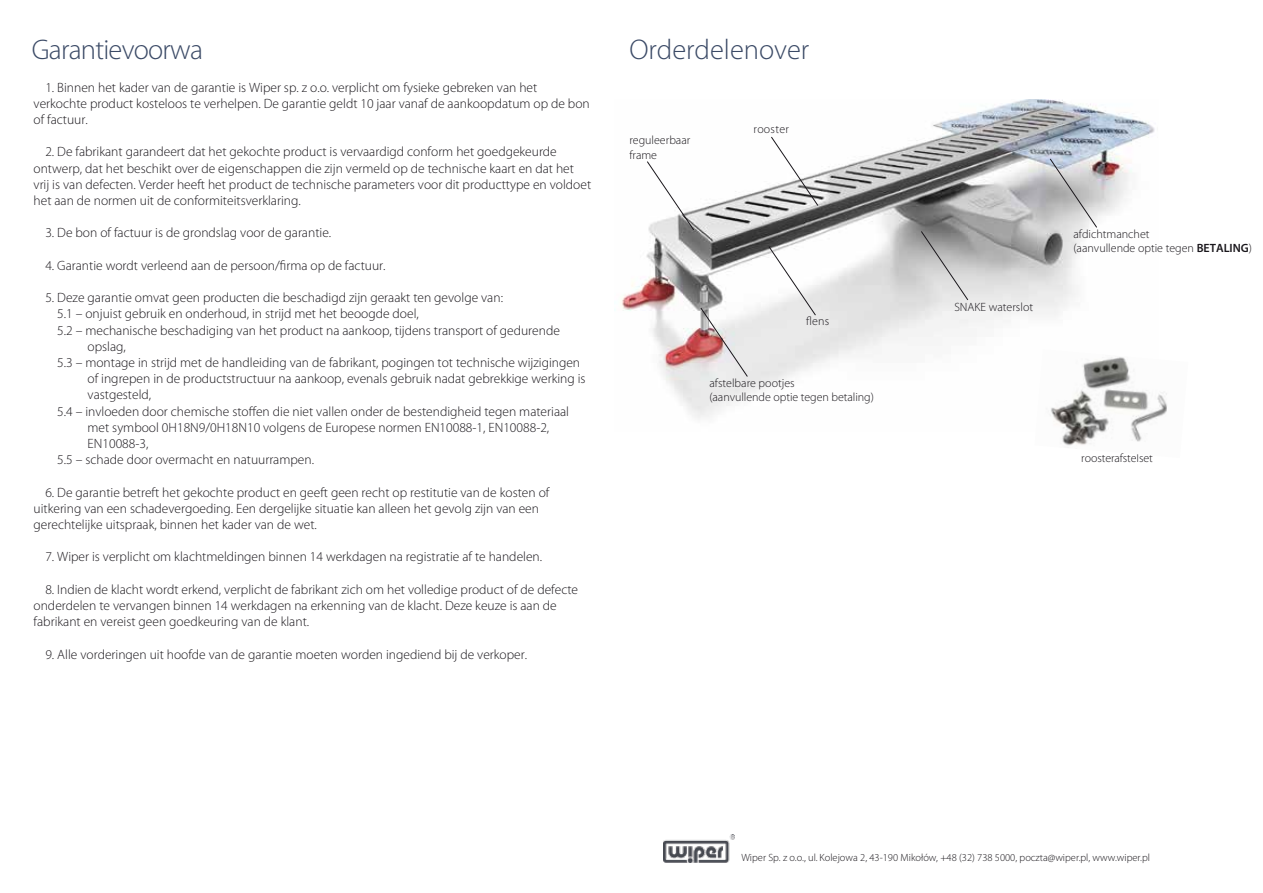
<style>
.page{position:relative;width:1263px;height:893px;background:#fff}
.page>*{position:absolute;margin:0;border:0;box-sizing:border-box;transform-origin:0 0}
.t1{font:300 28.5px "Myriad Pro";letter-spacing:-.015em;color:#3b4a66}
.t2{font:300 13.5px/16.2px "Myriad Pro";color:#1a171c}
.t3{font:300 12px/14.4px "Myriad Pro";color:#1a171c}
.t4{font:300 12px "Myriad Pro";letter-spacing:.02em;color:#1a171c}
.t5{font:300 10.5px "Myriad Pro";color:#1a171c}
.s1{font-weight:600}
</style>
<div class="page">
<img style="left:614px;top:100px;width:541px;height:319px">
<img style="left:663px;top:835px;width:71px;height:27px">
<svg style="left:771px;top:137px;width:47px;height:69px"></svg>
<svg style="left:768px;top:246px;width:48px;height:70px"></svg>
<svg style="left:700px;top:307px;width:48px;height:70px"></svg>
<svg style="left:1050px;top:158px;width:47px;height:70px;background:#c5c6c7"></svg>
<svg style="left:921px;top:231px;width:47px;height:69px;background:#bcbcbc"></svg>
<svg style="left:647px;top:161px;width:47px;height:70px"></svg>
<img style="left:1034px;top:349px;width:133px;height:97px">
<h1 class="t1" style="left:32px;top:38px;width:173px">Garantievoorwa</h1>
<h1 class="t1" style="left:629px;top:38px;width:182px">Orderdelenover</h1>
<p class="t2" style="left:34px;top:80px;width:558px;text-indent:12px">1. Binnen het kader van de garantie is Wiper sp. z o.o. verplicht om fysieke gebreken van het verkochte product kosteloos te verhelpen. De garantie geldt 10 jaar vanaf de aankoopdatum op de bon of factuur.</p>
<p class="t2" style="left:34px;top:145px;width:559px;text-indent:12px">2. De fabrikant garandeert dat het gekochte product is vervaardigd conform het goedgekeurde ontwerp, dat het beschikt over de eigenschappen die zijn vermeld op de technische kaart en dat het vrij is van defecten. Verder heeft het product de technische parameters voor dit producttype en voldoet het aan de normen uit de conformiteitsverklaring.</p>
<p class="t2" style="left:45px;top:226px;width:287px">3. De bon of factuur is de grondslag voor de garantie.</p>
<p class="t2" style="left:45px;top:258px;width:342px">4. Garantie wordt verleend aan de persoon/firma op de factuur.</p>
<p class="t2" style="left:45px;top:291px;width:459px">5. Deze garantie omvat geen producten die beschadigd zijn geraakt ten gevolge van:</p>
<p class="t2" style="left:57px;top:307px;width:363px">5.1 – onjuist gebruik en onderhoud, in strijd met het beoogde doel,</p>
<p class="t2" style="left:57px;top:323px;width:504px">5.2 – mechanische beschadiging van het product na aankoop, tijdens transport of gedurende</p>
<p class="t2" style="left:88px;top:339px;width:40px">opslag,</p>
<p class="t2" style="left:57px;top:355px;width:524px">5.3 – montage in strijd met de handleiding van de fabrikant, pogingen tot technische wijzigingen</p>
<p class="t2" style="left:88px;top:372px;width:499px">of ingrepen in de productstructuur na aankoop, evenals gebruik nadat gebrekkige werking is</p>
<p class="t2" style="left:88px;top:388px;width:65px">vastgesteld,</p>
<p class="t2" style="left:57px;top:404px;width:513px">5.4 – invloeden door chemische stoffen die niet vallen onder de bestendigheid tegen materiaal</p>
<p class="t2" style="left:88px;top:420px;width:463px">met symbool 0H18N9/0H18N10 volgens de Europese normen EN10088-1, EN10088-2,</p>
<p class="t2" style="left:88px;top:436px;width:62px">EN10088-3,</p>
<p class="t2" style="left:57px;top:453px;width:258px">5.5 – schade door overmacht en natuurrampen.</p>
<p class="t2" style="left:34px;top:485px;width:517px;text-indent:12px">6. De garantie betreft het gekochte product en geeft geen recht op restitutie van de kosten of uitkering van een schadevergoeding. Een dergelijke situatie kan alleen het gevolg zijn van een gerechtelijke uitspraak, binnen het kader van de wet.</p>
<p class="t2" style="left:45px;top:550px;width:498px">7. Wiper is verplicht om klachtmeldingen binnen 14 werkdagen na registratie af te handelen.</p>
<p class="t2" style="left:34px;top:582px;width:546px;text-indent:12px">8. Indien de klacht wordt erkend, verplicht de fabrikant zich om het volledige product of de defecte onderdelen te vervangen binnen 14 werkdagen na erkenning van de klacht. Deze keuze is aan de fabrikant en vereist geen goedkeuring van de klant.</p>
<p class="t2" style="left:45px;top:647px;width:483px">9. Alle vorderingen uit hoofde van de garantie moeten worden ingediend bij de verkoper.</p>
<p class="t3" style="left:629px;top:134px;width:63px">reguleerbaar frame</p>
<p class="t4" style="left:753px;top:125px;width:37px">rooster</p>
<p class="t3" style="left:806px;top:315px;width:24px">flens</p>
<p class="t3" style="left:709px;top:376px;width:166px">afstelbare pootjes<br>(aanvullende optie tegen betaling)</p>
<p class="t3" style="left:954px;top:301px;width:80px">SNAKE waterslot</p>
<p class="t3" style="left:1073px;top:227px;width:180px">afdichtmanchet<br>(aanvullende optie tegen <span class="s1">BETALING</span>)</p>
<p class="t3" style="left:1081px;top:452px;width:73px">roosterafstelset</p>
<p class="t5" style="left:741px;top:854px;width:410px">Wiper Sp. z o.o., ul. Kolejowa 2, 43-190 Mikołów, +48 (32) 738 5000, poczta@wiper.pl, www.wiper.pl</p>
</div>
